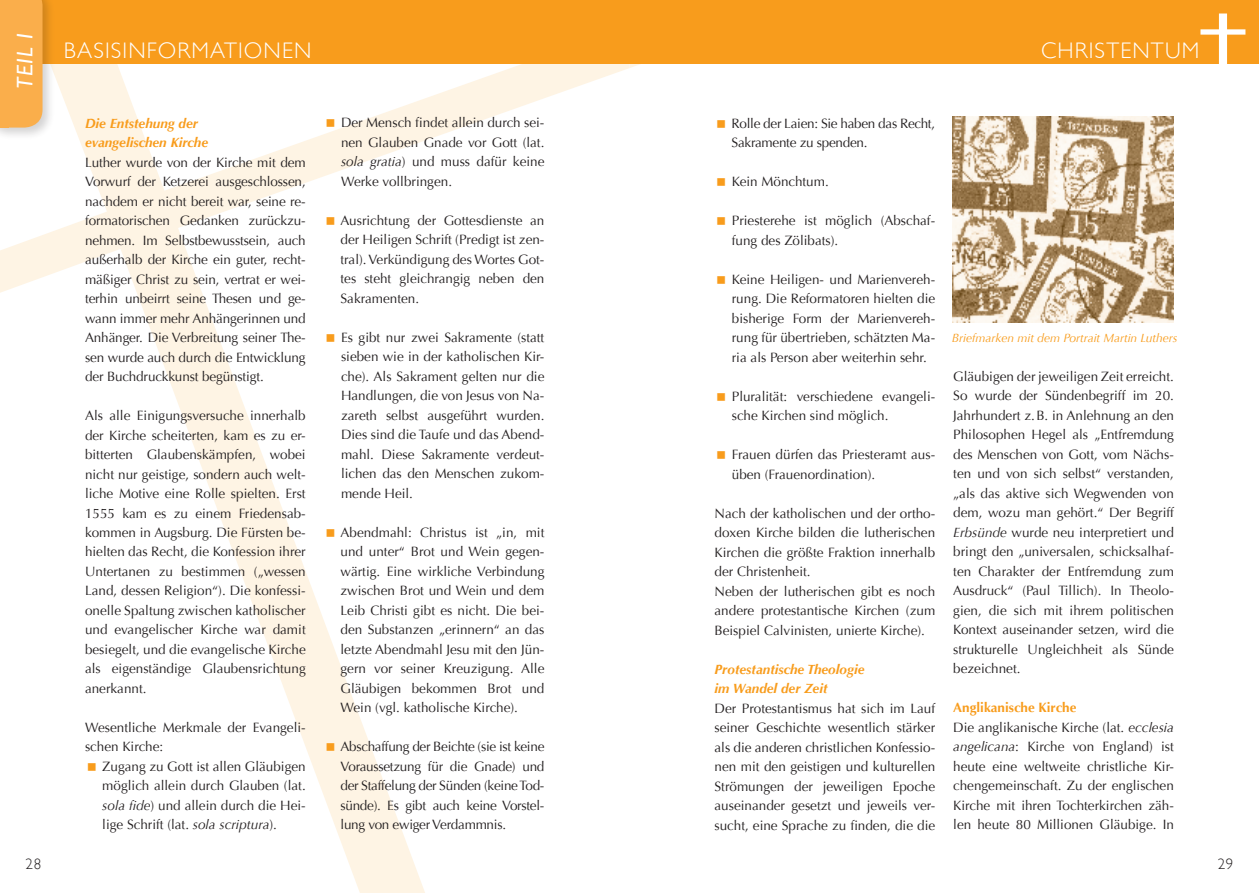
<style>
.page{position:relative;width:1259px;height:893px;background:#fff}
.page>*{position:absolute;margin:0;border:0;box-sizing:border-box;transform-origin:0 0}
.t1{font:300 22.5px "Gill Sans";letter-spacing:.05em;color:#fff}
.t2{font:italic 22.5px "Gill Sans";color:#fff}
.t3{font:300 15px "Gill Sans";color:#231f20}
.t4{font:13.5px/19.5px "Optima";color:#231f20;text-align:justify}
.t5{font:italic 700 13.5px/19.5px "Optima";color:#f89c1c}
.t6{font:13.5px/19.5px "Optima";letter-spacing:-.02em;color:#231f20}
.t7{font:italic 12px "Optima";color:#f89c1c}
.s1{font-style:italic}
.s2{font-weight:700;color:#f89c1c}
</style>
<div class="page">
<svg style="left:0;top:64px;width:629px;height:829px"></svg>
<div style="left:0;top:0;width:629px;height:64px;background:#f89c1c"></div>
<div style="left:0;top:0;width:61px;height:146px;background:#231f20;opacity:.2"></div>
<div style="left:9px;top:0;width:34px;height:128px;background:#faae4b"></div>
<div style="left:0;top:0;width:9px;height:128px;background:#faae4b"></div>
<svg style="left:629px;top:64px;width:11px;height:4px"></svg>
<div style="left:629px;top:0;width:630px;height:64px;background:#f89c1c"></div>
<svg style="left:1200px;top:14px;width:45px;height:50px"></svg>
<img style="left:952px;top:116px;width:222px;height:207px">
<svg style="left:88px;top:763px;width:8px;height:8px"></svg>
<svg style="left:327px;top:119px;width:7px;height:8px"></svg>
<svg style="left:327px;top:217px;width:7px;height:8px"></svg>
<svg style="left:327px;top:334px;width:7px;height:8px"></svg>
<svg style="left:327px;top:529px;width:7px;height:8px"></svg>
<svg style="left:327px;top:743px;width:7px;height:8px"></svg>
<h1 class="t2" style="left:12px;top:89px;width:55px;rotate:-90deg">Teil I</h1>
<p class="t3" style="left:26px;top:856px;width:17px">28</p>
<h1 class="t1" style="left:64px;top:38px;width:176px">BASI SIN FORMATIONEN</h1>
<p class="t5" style="left:85px;top:113px;width:125px">Die Entstehung der evangelischen Kirche</p>
<p class="t4" style="left:85px;top:152px;width:222px">Luther wurde von der Kirche mit dem Vorwurf der Ketzerei ausgeschlossen, nachdem er nicht bereit war, seine re&shy;formatorischen Gedanken zurückzu&shy;nehmen. Im Selbstbewusstsein, auch außerhalb der Kirche ein guter, recht&shy;mäßiger Christ zu sein, vertrat er wei&shy;terhin unbeirrt seine Thesen und ge&shy;wann immer mehr Anhängerinnen und Anhänger. Die Verbreitung seiner The&shy;sen wurde auch durch die Entwicklung der Buchdruckkunst begünstigt.</p>
<p class="t4" style="left:85px;top:406px;width:222px">Als alle Einigungsversuche innerhalb der Kirche scheiterten, kam es zu er&shy;bitterten Glaubenskämpfen, wobei nicht nur geistige, sondern auch welt&shy;liche Motive eine Rolle spielten. Erst 1555 kam es zu einem Friedensab&shy;kommen in Augsburg. Die Fürsten be&shy;hielten das Recht, die Konfession ihrer Untertanen zu bestimmen („wessen Land, dessen Religion“). Die konfessi&shy;onelle Spaltung zwischen katholischer und evangelischer Kirche war damit besiegelt, und die evangelische Kirche als eigenständige Glaubensrichtung anerkannt.</p>
<p class="t4" style="left:85px;top:718px;width:222px">Wesentliche Merkmale der Evangeli&shy;schen Kirche:</p>
<p class="t4" style="left:102px;top:757px;width:205px">Zugang zu Gott ist allen Gläubigen möglich allein durch Glauben (lat. <span class="s1">sola fide</span>) und allein durch die Hei&shy;lige Schrift (lat. <span class="s1">sola scriptura</span>).</p>
<p class="t4" style="left:341px;top:113px;width:205px">Der Mensch findet allein durch sei&shy;nen Glauben Gnade vor Gott (lat. <span class="s1">sola gratia</span>) und muss dafür keine Werke vollbringen.</p>
<p class="t4" style="left:340px;top:211px;width:205px">Ausrichtung der Gottesdienste an der Heiligen Schrift (Predigt ist zen&shy;tral). Verkündigung des Wortes Got&shy;tes steht gleichrangig neben den Sakramenten.</p>
<p class="t4" style="left:341px;top:328px;width:205px">Es gibt nur zwei Sakramente (statt sieben wie in der katholischen Kir&shy;che). Als Sakrament gelten nur die Handlungen, die von Jesus von Na&shy;zareth selbst ausgeführt wurden.<br>Dies sind die Taufe und das Abend&shy;mahl. Diese Sakramente verdeut&shy;lichen das den Menschen zukom&shy;mende Heil.</p>
<p class="t4" style="left:340px;top:523px;width:205px">Abendmahl: Christus ist „in, mit und unter“ Brot und Wein gegen&shy;wärtig. Eine wirkliche Verbindung zwischen Brot und Wein und dem Leib Christi gibt es nicht. Die bei&shy;den Substanzen „erinnern“ an das letzte Abendmahl Jesu mit den Jün&shy;gern vor seiner Kreuzigung. Alle Gläubigen bekommen Brot und Wein (vgl. katholische Kirche).</p>
<p class="t4" style="left:340px;top:737px;width:205px">Abschaffung der Beichte (sie ist keine Voraussetzung für die Gnade) und der Staffelung der Sünden (keine Tod&shy;sünde). Es gibt auch keine Vorstel&shy;lung von ewiger Verdammnis.</p>
<h1 class="t1" style="left:1041px;top:38px;width:81px">CHRISTENT</h1>
<h1 class="t1" style="left:1165px;top:38px;width:36px">UM</h1>
<p class="t6" style="left:731px;top:113px;width:205px">Rolle der Laien: Sie haben das Recht,<br>Sakramente zu spenden.</p>
<p class="t4" style="left:732px;top:172px;width:98px">Kein Mönchtum.</p>
<p class="t4" style="left:732px;top:211px;width:205px">Priesterehe ist möglich (Abschaf&shy;fung des Zölibats).</p>
<p class="t4" style="left:732px;top:269px;width:205px">Keine Heiligen- und Marienvereh&shy;rung. Die Reformatoren hielten die bisherige Form der Marienvereh&shy;rung für übertrieben, schätzten Ma&shy;ria als Person aber weiterhin sehr.</p>
<p class="t4" style="left:732px;top:386px;width:205px">Pluralität: verschiedene evangeli&shy;sche Kirchen sind möglich.</p>
<p class="t4" style="left:732px;top:445px;width:205px">Frauen dürfen das Priesteramt aus&shy;üben (Frauenordination).</p>
<p class="t4" style="left:714px;top:503px;width:222px;text-align:left">Nach der katholischen und der ortho&shy;doxen Kirche bilden die lutherischen Kirchen die größte Fraktion innerhalb der Christenheit.<br>Neben der lutherischen gibt es noch andere protestantische Kirchen (zum Beispiel Calvinisten, unierte Kirche).</p>
<p class="t5" style="left:714px;top:659px;width:151px">Protestantische Theologie im Wandel der Zeit</p>
<p class="t4" style="left:714px;top:698px;width:222px">Der Protestantismus hat sich im Lauf seiner Geschichte wesentlich stärker als die anderen christlichen Konfessio&shy;nen mit den geistigen und kulturellen Strömungen der jeweiligen Epoche auseinander gesetzt und jeweils ver&shy;sucht, eine Sprache zu finden, die die</p>
<p class="t7" style="left:952px;top:331px;width:227px">Briefmarken mit dem Portrait Martin Luthers</p>
<p class="t4" style="left:953px;top:367px;width:222px">Gläubigen der jeweiligen Zeit erreicht.<br>So wurde der Sündenbegriff im 20.<br>Jahrhundert z.B. in Anlehnung an den Philosophen Hegel als „Entfremdung des Menschen von Gott, vom Nächs&shy;ten und von sich selbst“ verstanden, „als das aktive sich Wegwenden von dem, wozu man gehört.“ Der Begriff <span class="s1">Erbsünde</span> wurde neu interpretiert und bringt den „universalen, schicksalhaf&shy;ten Charakter der Entfremdung zum Ausdruck“ (Paul Tillich). In Theolo&shy;gien, die sich mit ihrem politischen Kontext auseinander setzen, wird die strukturelle Ungleichheit als Sünde bezeichnet.</p>
<p class="t4" style="left:953px;top:698px;width:222px;text-align:left"><span class="s2">Anglikanische Kirche<br></span>Die anglikanische Kirche (lat. <span class="s1">ecclesia angelicana</span>: Kirche von England) ist heute eine weltweite christliche Kir&shy;chengemeinschaft. Zu der englischen Kirche mit ihren Tochterkirchen zäh&shy;len heute 80 Millionen Gläubige. In</p>
<p class="t3" style="left:1217px;top:856px;width:17px">29</p>
</div>
